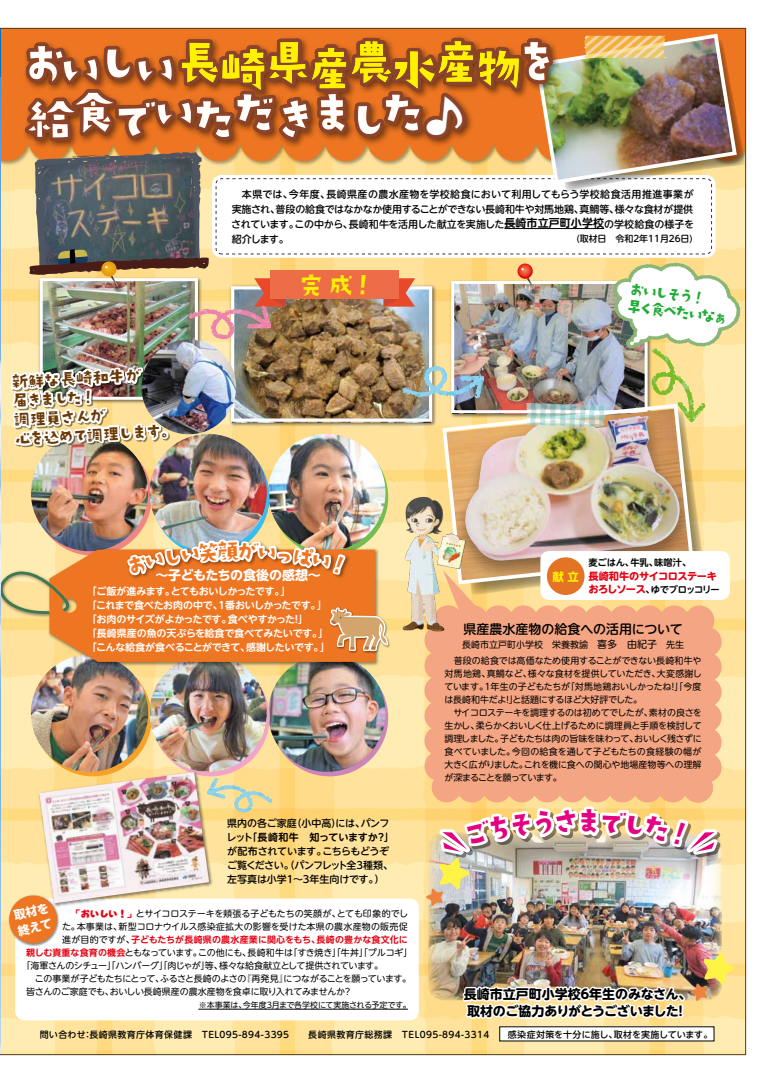
<style>
.page{position:relative;width:774px;height:1083px;background:#fff}
.page>*{position:absolute;margin:0;border:0;box-sizing:border-box;transform-origin:0 0}
.t1{font:50.4px "DS kirigirisu";letter-spacing:-.165em;color:#fff100}
.t2{font:50.4px "DS kirigirisu";letter-spacing:-.2em;color:#fff}
.t3{font:28.2px "DS kirigirisu";color:#fff100}
.t4{font:26.8px "DS kirigirisu";color:#fff100}
.t5{font:18px/19px "DS kirigirisu";color:#6a3906}
.t6{font:17.7px "DS kirigirisu";color:#22ac38}
.t7{font:700 13px "UD Shin M Go Pr 6 N";letter-spacing:-.01em;color:#000}
.t8{font:500 13px "UD Shin M Go Pr 6 N";letter-spacing:-.005em;color:#000}
.t9{font:700 13px "UD Shin M Go Pr 6 N";letter-spacing:-.04em;color:#000}
.t10{font:700 13px "UD Shin M Go Pr 6 N";letter-spacing:-.02em;color:#fff}
.t11{font:700 12px/16px "UD Shin M Go Pr 6 N";color:#fff}
.t12{font:700 11.3px "UD Shin M Go Pr 6 N";color:#fff100}
.t13{font:700 10.2px "UD Shin M Go Pr 6 N";letter-spacing:-.04em;color:#e60012}
.t14{font:500 10px "UD Shin M Go Pr 6 N";letter-spacing:-.01em;color:#000}
.t15{font:700 10px/14px "UD Shin M Go Pr 6 N De";letter-spacing:-.03em;color:#fff}
.t16{font:500 10px "UD Shin M Go Pr 6 N";letter-spacing:.04em;color:#000}
.t17{font:500 10px "UD Shin M Go Pr 6 N";letter-spacing:-.03em;color:#000}
.t18{font:500 10px "UD Shin M Go Pr 6 N";letter-spacing:-.07em;color:#000}
.t19{font:700 10px "UD Shin M Go Pr 6 N De";color:#000}
.t20{font:700 10px "UD Shin M Go Pr 6 N De";letter-spacing:-.05em;color:#fff}
.t21{font:700 10px "UD Shin M Go Pr 6 N De";letter-spacing:-.005em;color:#fff}
.t22{font:500 10px "UD Shin M Go Pr 6 N";letter-spacing:-.055em;color:#000}
.t23{font:10px "UD Shin M Go Pr 6 N";color:#000}
.t24{font:700 9.2px "UD Shin M Go Pr 6 N De";letter-spacing:-.025em;color:#000}
.t25{font:700 9.2px "UD Shin M Go Pr 6 N De";letter-spacing:-.105em;color:#000}
.t26{font:9px/13px "UD Shin M Go Pr 6 N";letter-spacing:-.02em;color:#000;text-align:right}
.t27{font:500 9px "UD Shin M Go Pro";letter-spacing:.04em;color:#000}
.t28{font:9px "UD Shin M Go Pr 6 N";letter-spacing:-.05em;color:#000}
.t29{font:700 9px "UD Shin M Go Pr 6 N De";letter-spacing:.015em;color:#e60012}
.t30{font:9px/13px "UD Shin M Go Pr 6 N";letter-spacing:-.04em;color:#000}
.t31{font:9px/13px "UD Shin M Go Pr 6 N";letter-spacing:-.085em;color:#000}
.t32{font:9px "UD Shin M Go Pr 6 N";letter-spacing:.015em;color:#000}
.t33{font:9px "UD Shin M Go Pr 6 N";letter-spacing:-.045em;color:#000}
.t34{font:500 9px "UD Shin M Go Pr 6 N";color:#000}
.t35{font:9px "UD Shin M Go Pr 6 N";letter-spacing:-.055em;color:#000}
.t36{font:9px "UD Shin M Go Pr 6 N";color:#000}
.t37{font:9px "UD Shin M Go Pr 6 N";letter-spacing:-.06em;color:#000}
.t38{font:500 9px "UD Shin M Go Pro";letter-spacing:-.01em;color:#000}
.t39{font:9px "UD Shin M Go Pr 6 N";letter-spacing:-.07em;color:#000}
.t40{font:9px "UD Shin M Go Pr 6 N";letter-spacing:.01em;color:#000}
.t41{font:8px "UD Shin M Go Pr 6 N";letter-spacing:-.025em;color:#000}
.s1{color:#ed6c00}
.s2{font-family:"UD Shin M Go Pr 6 N De";font-weight:700;font-size:11px}
.s3{font-family:"NIS NPU";color:#e60012}
.s4{font-family:"UD Shin M Go Pr 6 N";font-weight:400;color:#000}
.s5{font-family:"UD Shin M Go Pr 6 N De";font-size:9.2px;color:#000}
</style>
<div class="page">
<img style="left:0;top:28px;width:746px;height:1028px">
<h1 class="t1" style="left:18px;top:37px;width:546px"><span class="s1">おいしい</span>長崎県産農水産物<span class="s1">を</span></h1>
<h1 class="t2" style="left:26px;top:87px;width:405px">給食でいただきま<span class="s1">した</span></h1>
<p class="t16" style="left:326px;top:185px;width:369px">長崎県産の農水産物を学校給食において利用してもらう学校給食活用推進事業が</p>
<p class="t14" style="left:289px;top:185px;width:43px">今年度、</p>
<p class="t14" style="left:242px;top:185px;width:52px">本県では、</p>
<p class="t17" style="left:276px;top:200px;width:310px">普段の給食ではなかなか使用することができない長崎和牛や対馬地鶏、</p>
<p class="t14" style="left:615px;top:200px;width:80px">様々な食材が提供</p>
<p class="t14" style="left:579px;top:200px;width:41px">真鯛等、</p>
<p class="t14" style="left:232px;top:200px;width:50px">実施され、</p>
<p class="t14" style="left:349px;top:216px;width:347px">長崎和牛を活用した献立を実施した<span class="s2">長崎市立戸町小学校</span>の学校給食の様子を</p>
<p class="t14" style="left:294px;top:216px;width:60px">この中から、</p>
<p class="t14" style="left:231px;top:216px;width:69px">されています。</p>
<h3 class="t5" style="left:78px;top:369px;width:65px;text-indent:-68px;rotate:-3deg">新鮮な長崎和牛が!</h3>
<h3 class="t5" style="left:11px;top:392px;width:95px;rotate:-3deg">届きました調理員さんが</h3>
<h3 class="t5" style="left:13px;top:430px;width:151px;rotate:-3deg">心を込めて調理します</h3>
<p class="t14" style="left:232px;top:230px;width:59px">紹介します。</p>
<h3 class="t4" style="left:298px;top:270px;width:58px">完成</h3>
<h2 class="t3" style="left:349px;top:269px;width:30px">！</h2>
<p class="t34" style="left:576px;top:231px;width:118px">(取材日　令和2年11月26日(</p>
<h3 class="t6" style="left:629px;top:279px;width:70px;rotate:7deg">おいしそう</h3>
<h3 class="t6" style="left:627px;top:296px;width:106px;rotate:7deg">早く食べたいなぁ</h3>
<h3 class="t10" style="left:155px;top:564px;width:167px">～子どもたちの食後の感想~</h3>
<p class="t21" style="left:87px;top:583px;width:90px">「ご飯が進みます。</p>
<p class="t15" style="left:281px;top:584px;width:11px">「</p>
<p class="t20" style="left:171px;top:583px;width:115px">とてもおいしかったです。</p>
<p class="t15" style="left:228px;top:598px;width:94px;text-indent:-141px">「これまで食べたお肉の中で 1、番おいしかったです。食べやすかった「</p>
<p class="t15" style="left:317px;top:598px;width:11px">「</p>
<p class="t15" style="left:87px;top:612px;width:146px">「お肉のサイズがよかったです。</p>
<p class="t15" style="left:291px;top:612px;width:11px">!</p>
<p class="t15" style="left:320px;top:626px;width:11px;text-indent:-233px">「長崎県産の魚の天ぷらを給食で食べてみたいです。「</p>
<p class="t15" style="left:319px;top:626px;width:11px">「</p>
<p class="t15" style="left:87px;top:640px;width:165px">「こんな給食が食べることができて、</p>
<p class="t15" style="left:246px;top:640px;width:79px">感謝したいです。</p>
<p class="t14" style="left:227px;top:814px;width:71px">県内の各ご家庭</p>
<p class="t14" style="left:361px;top:814px;width:30px">パンフ</p>
<p class="t14" style="left:292px;top:814px;width:75px">（小中高には、</p>
<p class="t14" style="left:331px;top:814px;width:11px">）</p>
<p class="t19" style="left:247px;top:828px;width:132px">「長崎和牛　知っていますか</p>
<p class="t19" style="left:384px;top:828px;width:11px">「</p>
<p class="t14" style="left:226px;top:828px;width:28px">レット</p>
<p class="t19" style="left:376px;top:828px;width:11px">?</p>
<h3 class="t11" style="left:12px;top:907px;width:37px;rotate:-14deg">取材を終えて</h3>
<p class="t14" style="left:227px;top:842px;width:101px">が配布されています。</p>
<p class="t18" style="left:227px;top:856px;width:168px">ご覧ください。（パンフレット全3種類、</p>
<p class="t14" style="left:309px;top:870px;width:76px">年生向けです (。</p>
<p class="t22" style="left:322px;top:842px;width:68px">こちらもどうぞ</p>
<p class="t14" style="left:227px;top:870px;width:61px">左写真は小学</p>
<p class="t14" style="left:285px;top:870px;width:11px">１</p>
<p class="t14" style="left:301px;top:870px;width:11px">３</p>
<p class="t14" style="left:293px;top:870px;width:11px">～</p>
<p class="t26" style="left:119px;top:907px;width:291px;text-align:left;text-indent:-47px"><span class="s3">「おいしい！」</span>とサイコロステーキを頬張る子どもたちの笑顔が、<br>新型コロナウイルス感染症拡大の影響を受けた本県の農水産物の販売促</p>
<p class="t26" style="left:337px;top:907px;width:73px">とても印象的でし</p>
<p class="t26" style="left:77px;top:920px;width:47px">本事業は、</p>
<p class="t26" style="left:62px;top:920px;width:19px">た。</p>
<p class="t40" style="left:62px;top:932px;width:74px">進が目的ですが、</p>
<p class="t29" style="left:131px;top:932px;width:190px">子どもたちが長崎県の農水産業に関心をもち、</p>
<p class="t29" style="left:317px;top:932px;width:93px">長崎の豊かな食文化に</p>
<p class="t26" style="left:288px;top:946px;width:126px">「すき焼き」「牛丼」「プルコギ「</p>
<p class="t29" style="left:26px;top:945px;width:177px">親しむ貴重な食育の機会<span class="s4">ともなっています。</span></p>
<p class="t26" style="left:248px;top:946px;width:47px">長崎和牛は</p>
<p class="t26" style="left:198px;top:946px;width:55px">この他にも、</p>
<p class="t28" style="left:22px;top:958px;width:203px">「海軍さんのシチュー」「ハンバーグ」「肉じゃが等」、</p>
<p class="t33" style="left:219px;top:958px;width:165px">様々な給食献立として提供されています。</p>
<p class="t35" style="left:26px;top:971px;width:139px">　この事業が子どもたちにとって、</p>
<p class="t37" style="left:284px;top:971px;width:129px">につながることを願っています。</p>
<p class="t26" style="left:242px;top:972px;width:48px">『再発見』</p>
<p class="t28" style="left:160px;top:971px;width:88px">ふるさと長崎のよさの</p>
<p class="t26" style="left:26px;top:985px;width:89px">皆さんのご家庭でも、</p>
<p class="t26" style="left:110px;top:985px;width:237px">おいしい長崎県産の農水産物を食卓に取り入れてみませんか</p>
<p class="t26" style="left:343px;top:985px;width:10px">?</p>
<p class="t41" style="left:243px;top:998px;width:26px">今年度</p>
<p class="t41" style="left:272px;top:998px;width:140px">月まで各学校にて実施される予定です。</p>
<p class="t41" style="left:199px;top:998px;width:49px">※本事業は、</p>
<p class="t41" style="left:265px;top:998px;width:9px">３</p>
<p class="t12" style="left:552px;top:566px;width:28px">献立</p>
<p class="t24" style="left:588px;top:554px;width:47px">麦ごはん、</p>
<p class="t13" style="left:588px;top:567px;width:130px">長崎和牛のサイコロステーキ</p>
<p class="t25" style="left:651px;top:582px;width:70px">ゆでブロッコリー</p>
<p class="t24" style="left:654px;top:554px;width:38px">味噌汁、</p>
<p class="t24" style="left:630px;top:554px;width:29px">牛乳、</p>
<p class="t13" style="left:588px;top:581px;width:68px">おろしソース<span class="s5">、</span></p>
<h3 class="t8" style="left:463px;top:618px;width:221px">県産農水産物の給食への活用について</h3>
<p class="t26" style="left:657px;top:638px;width:28px">　先生</p>
<p class="t23" style="left:597px;top:636px;width:61px">喜多　由紀子</p>
<p class="t36" style="left:462px;top:637px;width:137px">長崎市立戸町小学校　栄養教諭　</p>
<p class="t26" style="left:445px;top:654px;width:259px">　普段の給食では高価なため使用することができない長崎和牛や大変感謝し</p>
<p class="t26" style="left:487px;top:667px;width:46px">真鯛など、</p>
<p class="t26" style="left:528px;top:667px;width:134px">様々な食材を提供していただき、</p>
<p class="t26" style="left:445px;top:667px;width:47px">対馬地鶏、</p>
<p class="t26" style="left:490px;top:680px;width:81px">年生の子どもたちが</p>
<p class="t26" style="left:566px;top:680px;width:107px">「対馬地鶏おいしかったね</p>
<p class="t26" style="left:668px;top:680px;width:34px">！」「今度</p>
<p class="t26" style="left:444px;top:680px;width:49px">ています１。</p>
<p class="t28" style="left:513px;top:692px;width:131px">と話題にするほど大好評でした。</p>
<p class="t26" style="left:444px;top:693px;width:64px">は長崎和牛だよ</p>
<p class="t26" style="left:503px;top:693px;width:16px">！」</p>
<p class="t30" style="left:476px;top:706px;width:227px;text-indent:-31px">　サイコロステーキを調理するのは初めてでしたが、<br>柔らかくおいしく仕上げるために調理員と手順を検討して</p>
<p class="t26" style="left:649px;top:706px;width:55px">素材の良さを</p>
<p class="t26" style="left:445px;top:719px;width:37px">生かし、</p>
<p class="t39" style="left:634px;top:731px;width:69px">おいしく残さずに</p>
<p class="t28" style="left:500px;top:731px;width:140px">子どもたちは肉の旨味を味わって、</p>
<p class="t26" style="left:445px;top:732px;width:61px">調理しました。</p>
<p class="t32" style="left:512px;top:744px;width:191px">今回の給食を通して子どもたちの食経験の幅が</p>
<p class="t26" style="left:445px;top:745px;width:72px">食べていました。</p>
<p class="t31" style="left:445px;top:758px;width:119px">大きく広がりました。<br>が深まることを願っています。</p>
<p class="t26" style="left:524px;top:758px;width:179px">これを機に食への関心や地場産物等への理解</p>
<h3 class="t7" style="left:464px;top:983px;width:119px">長崎市立戸町小学校</h3>
<h3 class="t7" style="left:589px;top:983px;width:104px">年生のみなさん、</h3>
<h3 class="t7" style="left:578px;top:983px;width:14px">６</h3>
<h3 class="t9" style="left:467px;top:1000px;width:213px">取材のご協力ありがとうございました</h3>
<h3 class="t7" style="left:674px;top:1000px;width:14px">!</h3>
<p class="t27" style="left:40px;top:1027px;width:451px">問い合わせ長崎県教育庁体育保健課　TEL095-894-3395　　長崎県教育庁総務課　TEL095-894-3314</p>
<p class="t27" style="left:83px;top:1027px;width:10px">：</p>
<p class="t38" style="left:614px;top:1027px;width:100px">取材を実施しています。</p>
<p class="t27" style="left:508px;top:1027px;width:111px">感染症対策を十分に施し、</p>
</div>
